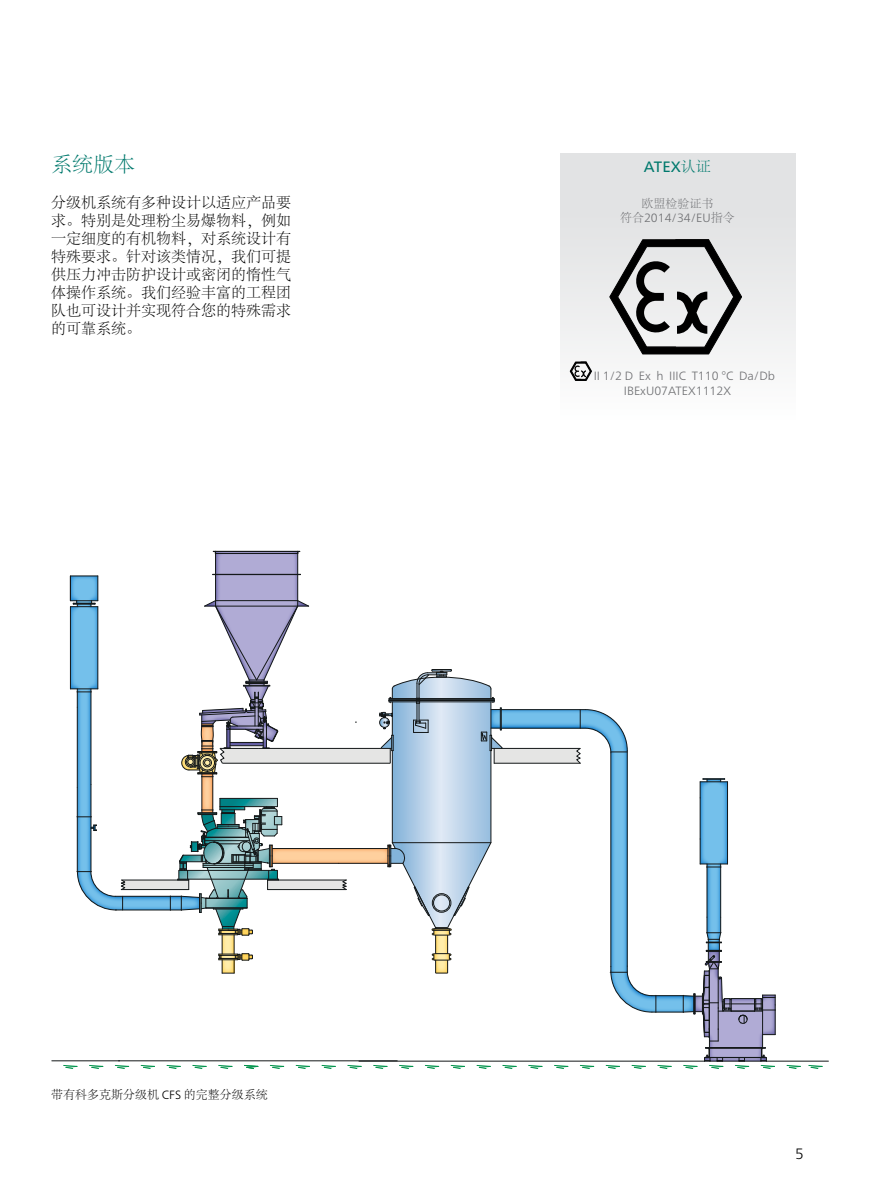
<style>
.page{position:relative;width:893px;height:1191px;background:#fff}
.page>*{position:absolute;margin:0;border:0;box-sizing:border-box;transform-origin:0 0}
.t1{font:300 21px "Adobe Song Std";color:#00796d}
.t2{font:300 15px/18px "Adobe Song Std";color:#000;text-align:justify}
.t3{font:15px "Frutiger Neue LTW1 G";color:#00796d}
.t4{font:300 15px "Frutiger Neue LTW1 G";color:#000}
.t5{font:300 12px/14.4px "Frutiger Neue LTW1 G";color:#6d6e71}
.t6{font:300 12px "Adobe Song Std";color:#000}
.t7{font:300 12px "Adobe Song Std";color:#6d6e71}
.s1{font-family:"Frutiger Neue LTW1 G"}
.s2{font-family:"Adobe Song Std";font-weight:300}
.s3{font-family:"Adobe Song Std"}
</style>
<div class="page">
<div style="left:560px;top:154px;width:236px;height:266px;background:linear-gradient(to bottom,#dddedf,#fafafb)"></div>
<hr style="left:52px;top:1060px;width:345px;height:1px;background:#131718">
<hr style="left:766px;top:1060px;width:62px;height:1px;background:#131718">
<svg style="left:786px;top:1065px;width:15px;height:4px"></svg>
<svg style="left:808px;top:1065px;width:15px;height:4px"></svg>
<svg style="left:63px;top:551px;width:713px;height:518px"></svg>
<hr style="left:676px;top:239px;width:33px;height:1px;background:#000">
<svg style="left:610px;top:240px;width:132px;height:114px"></svg>
<svg style="left:570px;top:362px;width:21px;height:18px"></svg>
<h1 class="t1" style="left:51px;top:153px;width:85px">系统版本</h1>
<p class="t2" style="left:51px;top:194px;width:241px">分级机系统有多种设计以适应产品要求。特别是处理粉尘易爆物料，例如一定细度的有机物料，对系统设计有特殊要求。针对该类情况，我们可提供压力冲击防护设计或密闭的惰性气体操作系统。我们经验丰富的工程团队也可设计并实现符合您的特殊需求的可靠系统。</p>
<p class="t6" style="left:51px;top:1088px;width:218px">带有科多克斯分级机 <span class="s1">CFS</span> 的完整分级系统</p>
<p class="t3" style="left:644px;top:158px;width:68px">ATEX<span class="s2">认证</span></p>
<p class="t7" style="left:641px;top:197px;width:73px">欧盟检验证书</p>
<p class="t5" style="left:620px;top:210px;width:116px"><span class="s3">符合</span>2014/34/EU<span class="s3">指令</span></p>
<p class="t5" style="left:624px;top:369px;width:153px;text-indent:-30px">II 1/2 D Ex h IIIC T110 °C Da/Db<br>IBExU07ATEX1112X</p>
<p class="t4" style="left:795px;top:1144px;width:10px">5</p>
</div>
